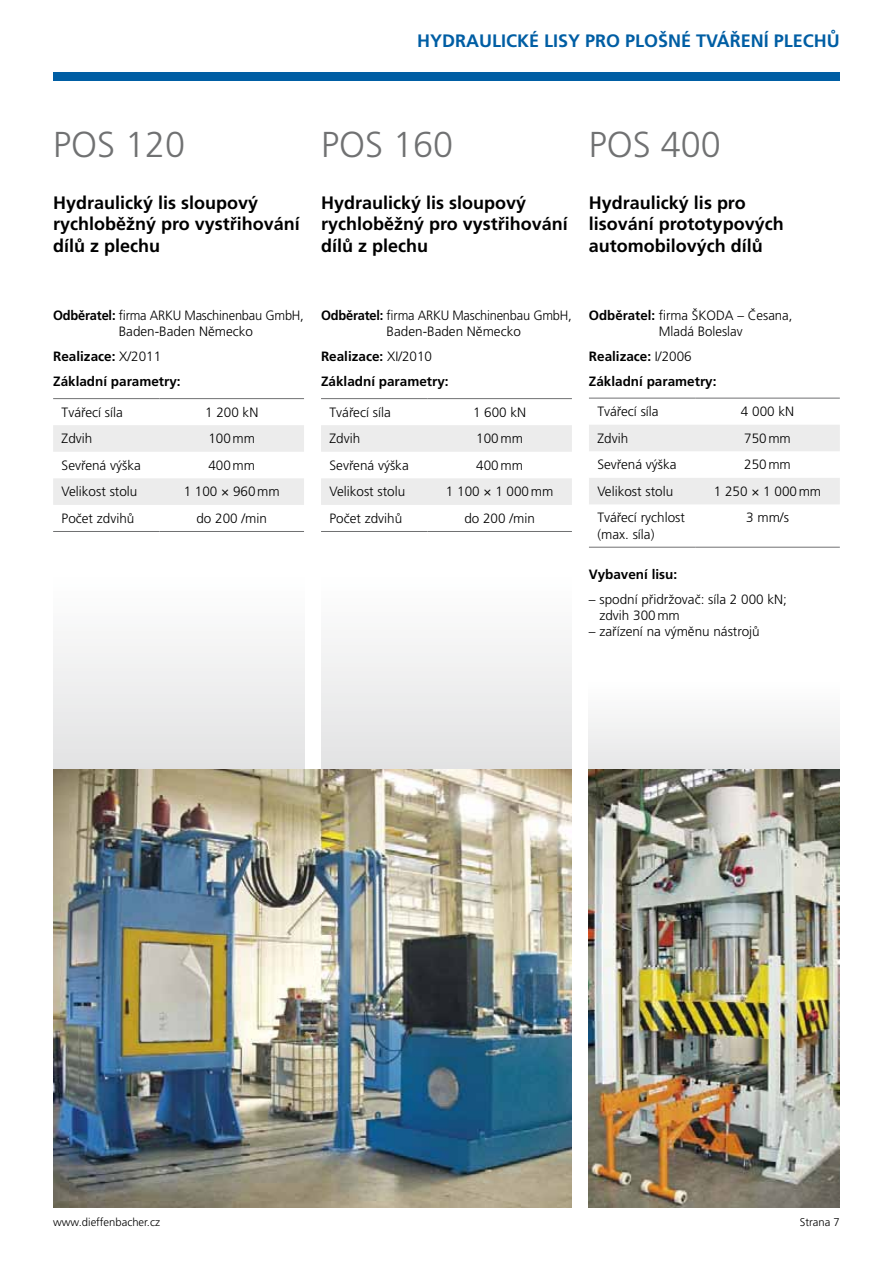
<style>
.page{position:relative;width:893px;height:1263px;background:#fff}
.page>*{position:absolute;margin:0;border:0;box-sizing:border-box;transform-origin:0 0}
.t1{font:300 36px "Frutiger CE";color:#707172}
.t2{font:700 18px/21.6px "Frutiger CE";color:#000}
.t3{font:700 18px "Frutiger CE";color:#005ea4}
.t4{font:300 13.5px/16.2px "Frutiger CE";color:#000}
.t5{font:700 13.5px/24.8px "Frutiger CE";color:#000}
.t6{font:300 13.5px/16.2px "Frutiger CE";color:#000;scale:.95 1}
.t7{font:300 11.25px "Frutiger CE";color:#000}
.s1{font-weight:700}
.s2{font-weight:300}
</style>
<div class="page">
<div style="left:53px;top:72px;width:787px;height:9px;background:#005ea4"></div>
<div style="left:589px;top:679px;width:251px;height:122px;background:#f2f3f3"></div>
<svg style="left:589px;top:425px;width:251px;height:122px"></svg>
<hr style="left:589px;top:398px;width:106px;height:1px;background:#707172">
<hr style="left:695px;top:398px;width:145px;height:1px;background:#707172">
<hr style="left:589px;top:547px;width:106px;height:1px;background:#707172">
<hr style="left:695px;top:547px;width:145px;height:1px;background:#707172">
<img style="left:589px;top:770px;width:251px;height:438px">
<svg style="left:321px;top:399px;width:251px;height:106px"></svg>
<hr style="left:321px;top:398px;width:106px;height:1px;background:#707172">
<hr style="left:427px;top:398px;width:145px;height:1px;background:#707172">
<hr style="left:321px;top:531px;width:106px;height:1px;background:#707172">
<hr style="left:427px;top:531px;width:145px;height:1px;background:#707172">
<svg style="left:53px;top:399px;width:251px;height:106px"></svg>
<hr style="left:53px;top:398px;width:106px;height:1px;background:#707172">
<hr style="left:159px;top:398px;width:145px;height:1px;background:#707172">
<hr style="left:53px;top:531px;width:106px;height:1px;background:#707172">
<hr style="left:159px;top:531px;width:145px;height:1px;background:#707172">
<svg style="left:53px;top:646px;width:251px;height:124px"></svg>
<svg style="left:321px;top:645px;width:251px;height:125px"></svg>
<img style="left:53px;top:770px;width:519px;height:438px">
<p class="t3" style="left:417px;top:29px;width:424px">Hydraulické lisy pro plošné tváření plech ů</p>
<p class="t1" style="left:53px;top:124px;width:134px">POS 120</p>
<p class="t2" style="left:53px;top:193px;width:248px">Hydraulický lis sloupový rychloběžný pro vystřihování dílů z plechu</p>
<p class="t1" style="left:321px;top:124px;width:134px">POS 160</p>
<p class="t2" style="left:321px;top:193px;width:248px">Hydraulický lis sloupový rychloběžný pro vystřihování dílů z plechu</p>
<p class="t1" style="left:589px;top:124px;width:134px">POS 400</p>
<p class="t2" style="left:589px;top:193px;width:196px">Hydraulický lis pro lisování prototypových automobilových dílů</p>
<p class="t6" style="left:119px;top:308px;width:197px;text-indent:-66px"><span class="s1">Odběratel:</span> firma ARKU Maschinenbau GmbH,<br>Baden-Baden Německo</p>
<p class="t5" style="left:53px;top:345px;width:129px">Realizace: <span class="s2">X/2011<br></span>Základní parametry:</p>
<p class="t4" style="left:62px;top:405px;width:63px">Tvářecí síla</p>
<p class="t4" style="left:205px;top:405px;width:55px">1 200 kN</p>
<p class="t4" style="left:62px;top:431px;width:32px">Zdvih</p>
<p class="t4" style="left:208px;top:431px;width:48px">100mm</p>
<p class="t4" style="left:62px;top:458px;width:81px">Sevřená výška</p>
<p class="t4" style="left:208px;top:458px;width:48px">400mm</p>
<p class="t4" style="left:62px;top:485px;width:77px">Velikost stolu</p>
<p class="t4" style="left:184px;top:485px;width:98px">1 100 × 960mm</p>
<p class="t4" style="left:62px;top:511px;width:74px">Počet zdvihů</p>
<p class="t4" style="left:196px;top:511px;width:72px">do 200 /min</p>
<p class="t6" style="left:387px;top:308px;width:197px;text-indent:-66px"><span class="s1">Odběratel:</span> firma ARKU Maschinenbau GmbH,<br>Baden-Baden Německo</p>
<p class="t5" style="left:321px;top:345px;width:129px">Realizace: <span class="s2">XI/2010<br></span>Základní parametry:</p>
<p class="t4" style="left:330px;top:405px;width:63px">Tvářecí síla</p>
<p class="t4" style="left:473px;top:405px;width:55px">1 600 kN</p>
<p class="t4" style="left:330px;top:431px;width:32px">Zdvih</p>
<p class="t4" style="left:476px;top:431px;width:48px">100mm</p>
<p class="t4" style="left:330px;top:458px;width:81px">Sevřená výška</p>
<p class="t4" style="left:476px;top:458px;width:48px">400mm</p>
<p class="t4" style="left:330px;top:485px;width:77px">Velikost stolu</p>
<p class="t4" style="left:446px;top:485px;width:109px">1 100 × 1 000mm</p>
<p class="t4" style="left:330px;top:511px;width:74px">Počet zdvihů</p>
<p class="t4" style="left:464px;top:511px;width:72px">do 200 /min</p>
<p class="t4" style="left:659px;top:308px;width:135px;text-indent:-70px"><span class="s1">Odběratel:</span> firma ŠKODA – Česana,<br>Mladá Boleslav</p>
<p class="t5" style="left:589px;top:345px;width:129px">Realizace: <span class="s2">I/2006<br></span>Základní parametry:</p>
<p class="t4" style="left:597px;top:404px;width:63px">Tvářecí síla</p>
<p class="t4" style="left:741px;top:404px;width:55px">4 000 kN</p>
<p class="t4" style="left:597px;top:431px;width:32px">Zdvih</p>
<p class="t4" style="left:744px;top:431px;width:48px">750mm</p>
<p class="t4" style="left:597px;top:457px;width:81px">Sevřená výška</p>
<p class="t4" style="left:744px;top:457px;width:48px">250mm</p>
<p class="t4" style="left:597px;top:484px;width:77px">Velikost stolu</p>
<p class="t4" style="left:714px;top:484px;width:109px">1 250 × 1 000mm</p>
<p class="t4" style="left:597px;top:511px;width:89px">Tvářecí rychlost (max. síla)</p>
<p class="t4" style="left:746px;top:511px;width:44px">3 mm/s</p>
<p class="t5" style="left:589px;top:563px;width:90px">Vybavení lisu:</p>
<p class="t4" style="left:599px;top:592px;width:189px;text-indent:-11px">– spodní přidržovač: síla 2 000 kN; zdvih 300mm</p>
<p class="t4" style="left:589px;top:624px;width:172px">– zařízení na výměnu nástrojů</p>
<p class="t7" style="left:53px;top:1216px;width:108px">www.dieffenbacher.cz</p>
<p class="t7" style="left:800px;top:1216px;width:42px">Strana 7</p>
</div>
